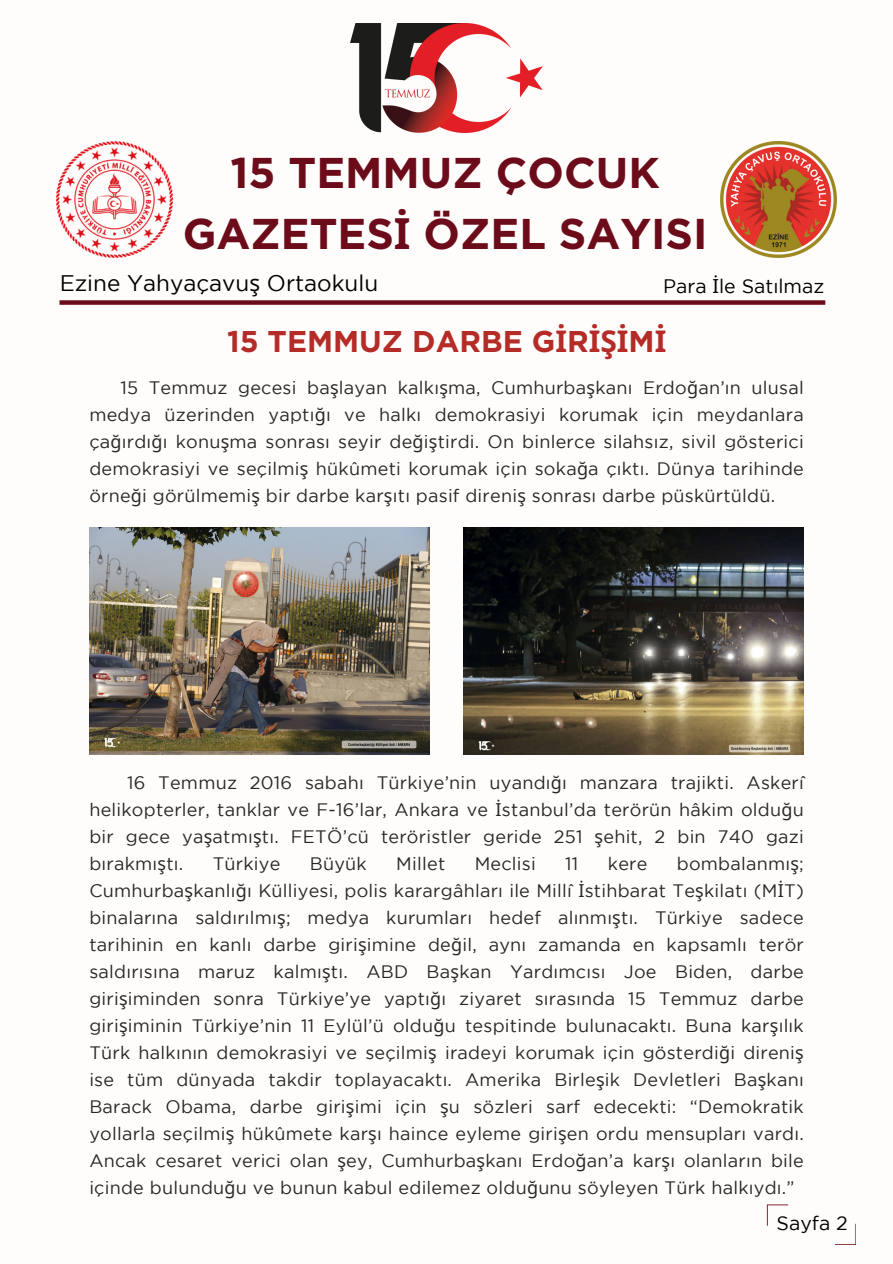
<style>
.page{position:relative;width:893px;height:1264px;background:#fff}
.page>*{position:absolute;margin:0;border:0;box-sizing:border-box;transform-origin:0 0}
.t1{font:700 43.05px/60.8px "Gotham";color:#6c0b19;text-align:center}
.t2{font:700 30px "Gotham";color:#b42b27}
.t3{font:22.5px "Gotham";color:#000}
.t4{font:19.5px "Gotham";color:#000}
.t5{font:18px/27px "Gotham";letter-spacing:.015em;color:#000;text-align:justify}
.s1{font-family:"Noto Sans"}
</style>
<div class="page">
<div style="left:0;top:0;width:892px;height:1263px;background:#fffdfb"></div>
<img style="left:89px;top:527px;width:340px;height:227px">
<img style="left:463px;top:527px;width:340px;height:227px">
<svg style="left:766px;top:1204px;width:22px;height:21px"></svg>
<img style="left:351px;top:24px;width:191px;height:109px">
<img style="left:57px;top:141px;width:116px;height:116px">
<img style="left:720px;top:141px;width:116px;height:116px">
<div style="left:59px;top:300px;width:766px;height:5px;background:#6c0b19"></div>
<p class="t1" style="left:183px;top:141px;width:526px">15 TEMMUZ ÇOCUK<br>GAZETES<span class="s1">İ</span> ÖZEL SAYISI</p>
<p class="t3" style="left:60px;top:275px;width:320px">Ezine Yahyaçavu<span class="s1">ş</span> Ortaokulu</p>
<p class="t4" style="left:663px;top:278px;width:163px">Para <span class="s1">İ</span>le Satılmaz</p>
<p class="t2" style="left:227px;top:324px;width:440px">15 TEMMUZ DARBE G<span class="s1">İ</span>R<span class="s1">İŞİ</span>M<span class="s1">İ</span></p>
<p class="t5" style="left:89px;top:375px;width:716px;text-indent:31px">15 Temmuz gecesi ba<span class="s1">ş</span>layan kalkı<span class="s1">ş</span>ma, Cumhurba<span class="s1">ş</span>kanı Erdo<span class="s1">ğ</span>an’ın ulusal medya üzerinden yaptı<span class="s1">ğ</span>ı ve halkı demokrasiyi korumak için meydanlara ça<span class="s1">ğ</span>ırdı<span class="s1">ğ</span>ı konu<span class="s1">ş</span>ma sonrası seyir de<span class="s1">ğ</span>i<span class="s1">ş</span>tirdi. On binlerce silahsız, sivil gösterici demokrasiyi ve seçilmi<span class="s1">ş</span> hükûmeti korumak için soka<span class="s1">ğ</span>a çıktı. Dünya tarihinde örne<span class="s1">ğ</span>i görülmemi<span class="s1">ş</span> bir darbe kar<span class="s1">ş</span>ıtı pasif direni<span class="s1">ş</span> sonrası darbe püskürtüldü.</p>
<p class="t5" style="left:89px;top:770px;width:716px;text-indent:38px">16 Temmuz 2016 sabahı Türkiye’nin uyandı<span class="s1">ğ</span>ı manzara trajikti. Askerî helikopterler, tanklar ve F-16’lar, Ankara ve <span class="s1">İ</span>stanbul’da terörün hâkim oldu<span class="s1">ğ</span>u bir gece ya<span class="s1">ş</span>atmı<span class="s1">ş</span>tı. FETÖ’cü teröristler geride 251 <span class="s1">ş</span>ehit, 2 bin 740 gazi bırakmı<span class="s1">ş</span>tı.</p>
<p class="t5" style="left:89px;top:851px;width:716px;text-indent:587px">bombalanmı<span class="s1">ş</span>; Cumhurba<span class="s1">ş</span>kanlı<span class="s1">ğ</span>ı Külliyesi, polis karargâhları ile Millî <span class="s1">İ</span>stihbarat Te<span class="s1">ş</span>kilatı (M<span class="s1">İ</span>T) binalarına saldırılmı<span class="s1">ş</span>; medya kurumları hedef alınmı<span class="s1">ş</span>tı. Türkiye sadece tarihinin en kanlı darbe giri<span class="s1">ş</span>imine de<span class="s1">ğ</span>il, aynı zamanda en kapsamlı terör saldırısına maruz kalmı<span class="s1">ş</span>tı. ABD Ba<span class="s1">ş</span>kan Yardımcısı Joe Biden, darbe giri<span class="s1">ş</span>iminden sonra Türkiye’ye yaptı<span class="s1">ğ</span>ı ziyaret sırasında 15 Temmuz darbe giri<span class="s1">ş</span>iminin Türkiye’nin 11 Eylül’ü oldu<span class="s1">ğ</span>u tespitinde bulunacaktı. Buna kar<span class="s1">ş</span>ılık Türk halkının demokrasiyi ve seçilmi<span class="s1">ş</span> iradeyi korumak için gösterdi<span class="s1">ğ</span>i direni<span class="s1">ş </span>ise tüm dünyada takdir toplayacaktı. Amerika Birle<span class="s1">ş</span>ik Devletleri Ba<span class="s1">ş</span>kanı Barack Obama, darbe giri<span class="s1">ş</span>imi için <span class="s1">ş</span>u sözleri sarf edecekti: “Demokratik yollarla seçilmi<span class="s1">ş</span> hükûmete kar<span class="s1">ş</span>ı haince eyleme giri<span class="s1">ş</span>en ordu mensupları vardı.<br>Ancak cesaret verici olan <span class="s1">ş</span>ey, Cumhurba<span class="s1">ş</span>kanı Erdo<span class="s1">ğ</span>an’a kar<span class="s1">ş</span>ı olanların bile içinde bulundu<span class="s1">ğ</span>u ve bunun kabul edilemez oldu<span class="s1">ğ</span>unu söyleyen Türk halkıydı.”</p>
<p class="t5" style="left:213px;top:851px;width:69px">Türkiye</p>
<p class="t5" style="left:310px;top:851px;width:58px">Büyük</p>
<p class="t5" style="left:396px;top:851px;width:50px">Millet</p>
<p class="t5" style="left:474px;top:851px;width:63px">Meclisi</p>
<p class="t5" style="left:565px;top:851px;width:15px">11</p>
<p class="t5" style="left:607px;top:851px;width:41px">kere</p>
<p class="t4" style="left:776px;top:1215px;width:73px">Sayfa 2</p>
</div>
